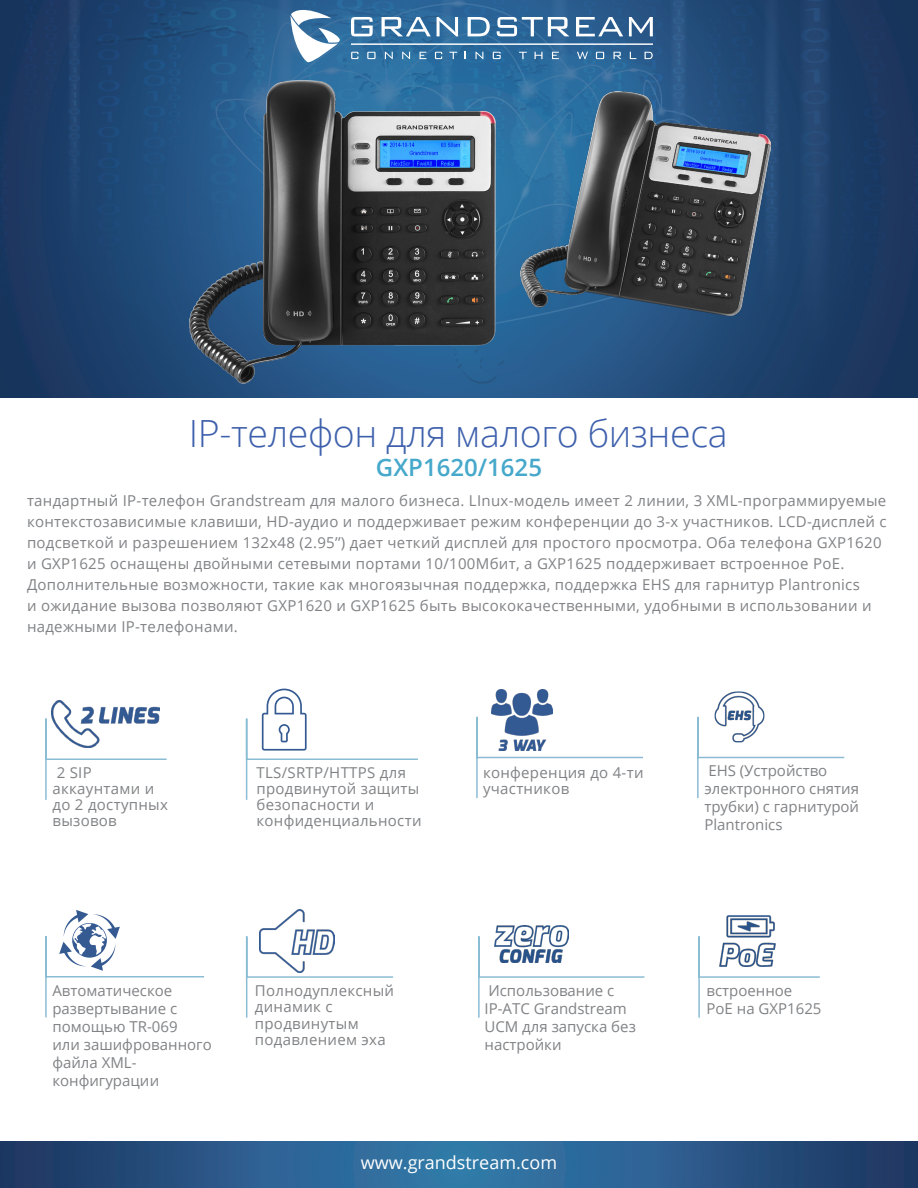
<style>
.page{position:relative;width:918px;height:1188px;background:#fff}
.page>*{position:absolute;margin:0;border:0;box-sizing:border-box;transform-origin:0 0}
.t1{font:300 37.5px "Open Sans";letter-spacing:-.01em;color:#3e60ac}
.t2{font:600 24px "Open Sans";color:#46a8ca}
.t3{font:18px "Open Sans";color:#fff}
.t4{font:15px/16.2px "Open Sans";letter-spacing:.02em;color:#808285}
.t5{font:15px/18px "Open Sans";color:#808285}
</style>
<div class="page">
<img style="left:0;top:0;width:918px;height:397px">
<svg style="left:291px;top:10px;width:49px;height:52px"></svg>
<svg style="left:351px;top:17px;width:22px;height:19px"></svg>
<svg style="left:382px;top:17px;width:49px;height:19px"></svg>
<svg style="left:437px;top:17px;width:21px;height:19px"></svg>
<svg style="left:468px;top:17px;width:22px;height:19px"></svg>
<svg style="left:497px;top:17px;width:72px;height:19px"></svg>
<svg style="left:576px;top:17px;width:47px;height:19px"></svg>
<svg style="left:629px;top:17px;width:24px;height:19px"></svg>
<svg style="left:351px;top:52px;width:7px;height:7px"></svg>
<svg style="left:367px;top:52px;width:9px;height:7px"></svg>
<svg style="left:385px;top:52px;width:8px;height:7px"></svg>
<svg style="left:402px;top:52px;width:8px;height:7px"></svg>
<svg style="left:420px;top:52px;width:6px;height:7px"></svg>
<svg style="left:435px;top:52px;width:7px;height:7px"></svg>
<svg style="left:449px;top:52px;width:8px;height:7px"></svg>
<svg style="left:476px;top:52px;width:7px;height:7px"></svg>
<svg style="left:493px;top:52px;width:8px;height:7px"></svg>
<svg style="left:519px;top:52px;width:8px;height:7px"></svg>
<svg style="left:535px;top:52px;width:8px;height:7px"></svg>
<svg style="left:552px;top:52px;width:7px;height:7px"></svg>
<svg style="left:645px;top:52px;width:8px;height:7px"></svg>
<svg style="left:596px;top:52px;width:8px;height:7px"></svg>
<svg style="left:614px;top:52px;width:7px;height:7px"></svg>
<svg style="left:630px;top:52px;width:6px;height:7px"></svg>
<svg style="left:577px;top:52px;width:11px;height:7px"></svg>
<hr style="left:351px;top:44px;width:302px;height:1px;background:#fff">
<img style="left:491px;top:690px;width:62px;height:25px">
<img style="left:726px;top:915px;width:49px;height:20px">
<img style="left:52px;top:700px;width:107px;height:17px">
<img style="left:260px;top:910px;width:74px;height:25px">
<img style="left:495px;top:926px;width:74px;height:9px">
<svg style="left:0;top:1142px;width:918px;height:46px;background:#295988"></svg>
<svg style="left:45px;top:717px;width:122px;height:83px"></svg>
<svg style="left:476px;top:715px;width:167px;height:84px"></svg>
<svg style="left:697px;top:716px;width:148px;height:83px"></svg>
<svg style="left:245px;top:935px;width:148px;height:83px"></svg>
<svg style="left:478px;top:935px;width:167px;height:83px"></svg>
<svg style="left:698px;top:935px;width:122px;height:83px"></svg>
<svg style="left:245px;top:689px;width:173px;height:111px"></svg>
<img style="left:708px;top:691px;width:64px;height:59px">
<svg style="left:45px;top:910px;width:160px;height:108px"></svg>
<img style="left:520px;top:91px;width:251px;height:235px">
<img style="left:189px;top:81px;width:307px;height:303px">
<p class="t1" style="left:189px;top:407px;width:540px">IP-телефон для малого бизнеса</p>
<p class="t4" style="left:27px;top:490px;width:861px;line-height:21px">тандартный IP-телефон Grandstream для малого бизнеса. LInux-модель имеет 2 линии, 3 XML-программируемые контекстозависимые клавиши, HD-аудио и поддерживает режим конференции до 3-х участников. LCD-дисплей с подсветкой и разрешением 132х48 (2.95’’) дает четкий дисплей для простого просмотра. Оба телефона GXP1620 и GXP1625 оснащены двойными сетевыми портами 10/100Мбит, а GXP1625 поддерживает встроенное PoE.<br>Дополнительные возможности, такие как многоязычная поддержка, поддержка EHS для гарнитур Plantronics<br>и ожидание вызова позволяют GXP1620 и GXP1625 быть высококачественными, удобными в использовании и надежными IP-телефонами.</p>
<p class="t2" style="left:376px;top:451px;width:168px">GXP1620/1625</p>
<p class="t4" style="left:52px;top:764px;width:117px">2 SIP аккаунтами и до 2 доступных вызовов</p>
<p class="t4" style="left:256px;top:764px;width:167px">TLS/SRTP/HTTPS для продвинутой защиты безопасности и конфиденциальности</p>
<p class="t4" style="left:483px;top:764px;width:162px">конференция до 4-ти участников</p>
<p class="t5" style="left:708px;top:761px;width:120px">EHS (Устройство</p>
<p class="t4" style="left:704px;top:779px;width:156px;line-height:18px;text-align:justify">электронного снятия трубки) с гарнитурой Plantronics</p>
<p class="t5" style="left:52px;top:981px;width:127px">Автоматическое развертывание с помощью TR-069</p>
<p class="t5" style="left:52px;top:1035px;width:161px">или зашифрованного файла XML&shy;конфигурации</p>
<p class="t4" style="left:255px;top:982px;width:141px">Полнодуплексный динамик с продвинутым подавлением эха</p>
<p class="t5" style="left:484px;top:981px;width:153px">Использование с<br>IP-АТС Grandstream<br>UCM для запуска без настройки</p>
<p class="t5" style="left:707px;top:981px;width:87px">встроенное</p>
<p class="t5" style="left:707px;top:999px;width:117px">PoE на GXP1625</p>
<p class="t3" style="left:361px;top:1151px;width:198px">www.grandstream.com</p>
</div>
